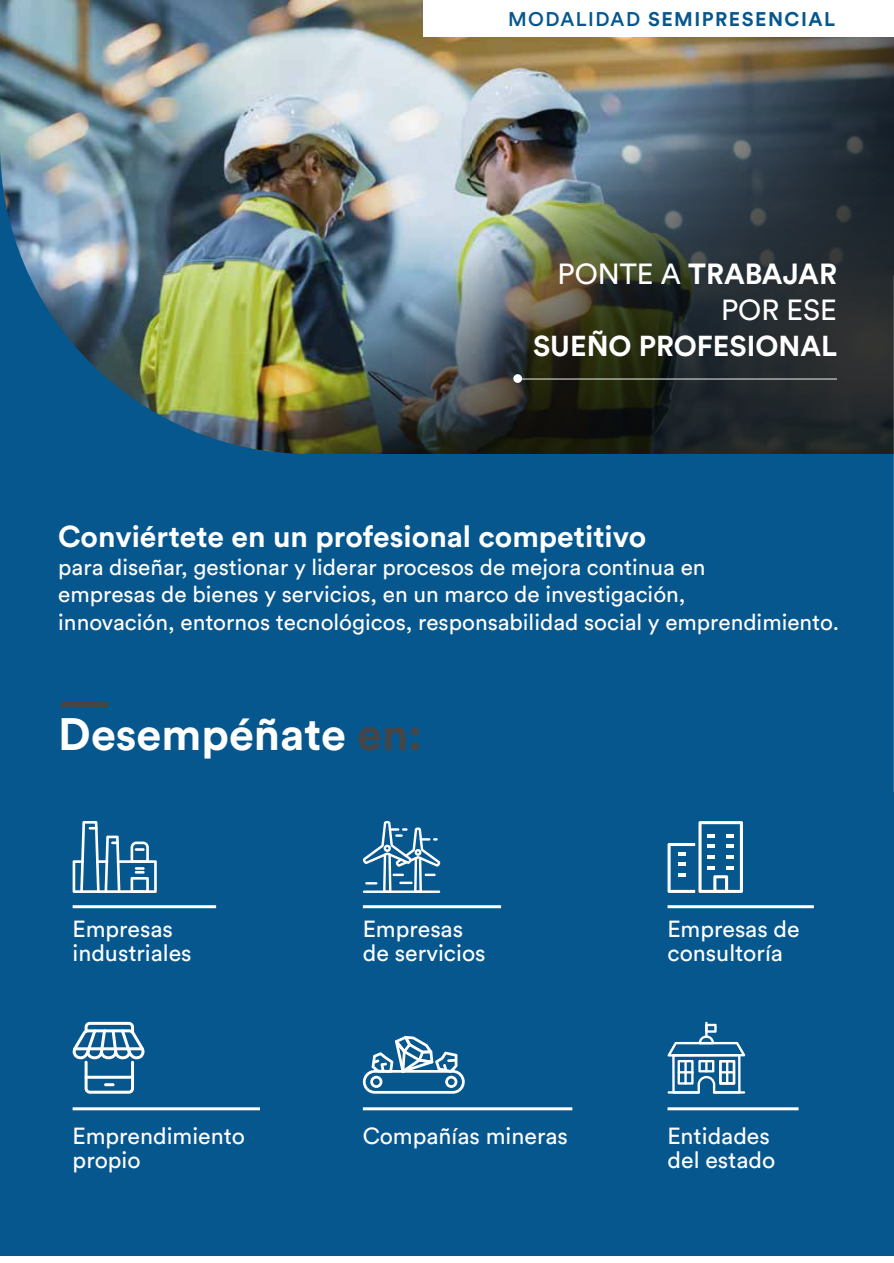
<style>
.page{position:relative;width:894px;height:1263px;background:#fff}
.page>*{position:absolute;margin:0;border:0;box-sizing:border-box;transform-origin:0 0}
.t1{font:700 45px "Circular Std";color:#fff}
.t2{font:700 29.85px "Circular Std";color:#fff}
.t3{font:28.8px/35.7px "Circular Std";color:#fff;text-align:right}
.t4{font:700 28.5px "Circular Std";color:#fff}
.t5{font:23.1px/24px "Circular Std";color:#fff}
.t6{font:22.5px/27.8px "Circular Std";color:#fff}
.t7{font:700 19.65px "Circular Std";letter-spacing:.075em;color:#07578f}
.s1{font-weight:500}
.s2{font-weight:700}
.s3{color:#474647}
</style>
<div class="page">
<div style="left:0;top:0;width:893px;height:1263px;background:#07578f"></div>
<div style="left:61px;top:702px;width:46px;height:6px;background:#474647"></div>
<img style="left:0;top:0;width:31px;height:279px">
<img style="left:31px;top:0;width:862px;height:454px">
<svg style="left:522px;top:379px;width:314px;height:1px"></svg>
<div style="left:513px;top:374px;width:9px;height:9px;background:#fff;border-radius:4px"></div>
<div style="left:423px;top:0;width:470px;height:36px;background:#fff"></div>
<hr style="left:73px;top:905px;width:143px;height:3px;background:#fff">
<hr style="left:363px;top:905px;width:138px;height:3px;background:#fff">
<hr style="left:73px;top:1107px;width:187px;height:3px;background:#fff">
<hr style="left:363px;top:1107px;width:209px;height:3px;background:#fff">
<hr style="left:667px;top:905px;width:146px;height:3px;background:#fff">
<hr style="left:667px;top:1107px;width:131px;height:3px;background:#fff">
<div style="left:0;top:1256px;width:893px;height:7px;background:#fff"></div>
<svg style="left:72px;top:1022px;width:73px;height:72px"></svg>
<svg style="left:362px;top:821px;width:78px;height:72px"></svg>
<svg style="left:667px;top:821px;width:75px;height:72px"></svg>
<svg style="left:363px;top:1036px;width:101px;height:58px"></svg>
<svg style="left:667px;top:1024px;width:77px;height:70px"></svg>
<hr style="left:704px;top:1022px;width:3px;height:16px;background:#fff">
<svg style="left:73px;top:821px;width:84px;height:72px"></svg>
<svg style="left:893px;top:275px;width:1px;height:517px"></svg>
<p class="t7" style="left:507px;top:6px;width:328px"><span class="s1">MODALIDAD</span> SEMIPRESENCIAL</p>
<p class="t3" style="left:557px;top:256px;width:281px">PONTE A <span class="s2">TRABAJAR<br></span>POR ESE</p>
<p class="t4" style="left:532px;top:327px;width:305px">SUEÑO PROFESIONAL</p>
<h2 class="t2" style="left:58px;top:517px;width:589px">Conviértete en un profesional competitivo</h2>
<p class="t6" style="left:58px;top:553px;width:781px">para diseñar, gestionar y liderar procesos de mejora continua en<br>empresas de bienes y servicios, en un marco de investigación,<br>innovación, entornos tecnológicos, responsabilidad social y emprendimiento.</p>
<h1 class="t1" style="left:58px;top:705px;width:365px">Desempéñate <span class="s3">en:</span></h1>
<p class="t5" style="left:73px;top:916px;width:121px">Empresas industriales</p>
<p class="t5" style="left:363px;top:916px;width:124px">Empresas de servicios</p>
<p class="t5" style="left:667px;top:916px;width:134px">Empresas de consultoría</p>
<p class="t5" style="left:73px;top:1124px;width:174px">Emprendimiento propio</p>
<p class="t5" style="left:363px;top:1124px;width:206px">Compañías mineras</p>
<p class="t5" style="left:667px;top:1124px;width:109px">Entidades del estado</p>
</div>
